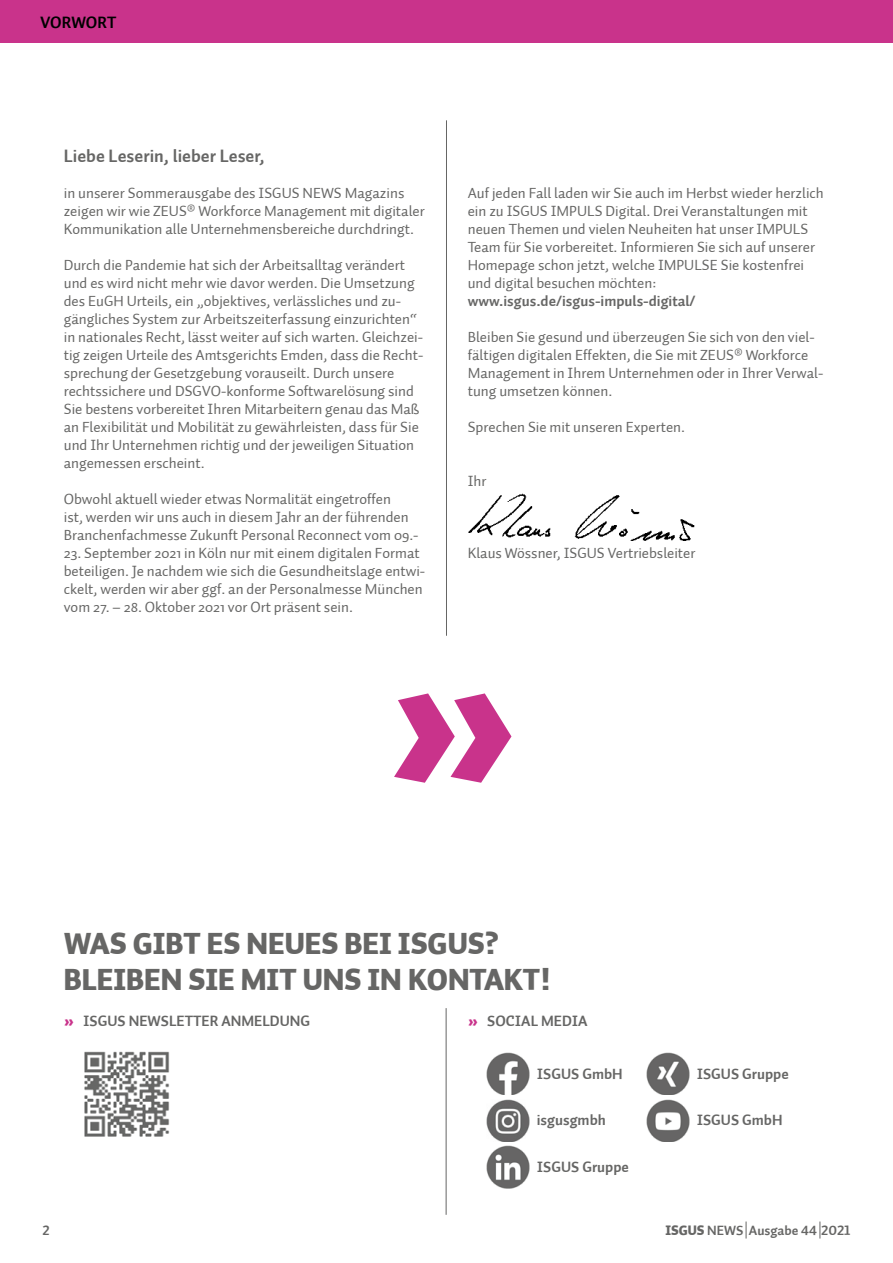
<style>
.page{position:relative;width:893px;height:1263px;background:#fff}
.page>*{position:absolute;margin:0;border:0;box-sizing:border-box;transform-origin:0 0}
.t1{font:30px/36px "Auto 1 Black LF";color:#666665}
.t2{font:18px "Auto 1 Bold LF";color:#666665}
.t3{font:16.5px "Auto 1 Bold LF";color:#000}
.t4{font:15px/18px "Auto 1";color:#666665}
.t5{font:15px "Auto 1 Bold LF";color:#666665}
.t6{font:13.5px "Auto 1 Bold LF";color:#666665}
.s1{font-family:"Auto 1 Black LF";color:#c9338b}
.s2{font-family:"Auto 1 Black LF"}
</style>
<div class="page">
<img style="left:487px;top:1052px;width:42px;height:43px">
<img style="left:487px;top:1099px;width:42px;height:42px">
<img style="left:487px;top:1146px;width:42px;height:42px">
<img style="left:647px;top:1052px;width:42px;height:43px">
<img style="left:647px;top:1099px;width:42px;height:42px">
<img style="left:468px;top:493px;width:226px;height:47px">
<hr style="left:446px;top:120px;width:1px;height:516px;background:#666665">
<hr style="left:446px;top:1008px;width:1px;height:207px;background:#666665">
<img style="left:84px;top:1051px;width:86px;height:86px">
<svg style="left:394px;top:693px;width:117px;height:90px"></svg>
<svg style="left:746px;top:1221px;width:1px;height:17px"></svg>
<svg style="left:820px;top:1221px;width:1px;height:17px"></svg>
<div style="left:0;top:0;width:893px;height:43px;background:#c9338b"></div>
<p class="t3" style="left:40px;top:11px;width:77px">VORWORT</p>
<p class="t2" style="left:64px;top:144px;width:203px">Liebe Leserin, lieber Leser,</p>
<p class="t4" style="left:64px;top:184px;width:362px">in unserer Sommerausgabe des ISGUS NEWS Magazins zeigen wir wie ZEUS® Workforce Management mit digitaler<br>Kommunikation alle Unternehmensbereiche durchdringt.</p>
<p class="t4" style="left:64px;top:256px;width:361px">Durch die Pandemie hat sich der Arbeitsalltag verändert und es wird nicht mehr wie davor werden. Die Umsetzung des EuGH Urteils, ein „objektives, verlässliches und zu&shy;gängliches System zur Arbeitszeiterfassung einzurichten“ in nationales Recht, lässt weiter auf sich warten. Gleichzei&shy;tig zeigen Urteile des Amtsgerichts Emden, dass die Recht&shy;sprechung der Gesetzgebung vorauseilt. Durch unsere rechtssichere und DSGVO-konforme Softwarelösung sind Sie bestens vorbereitet Ihren Mitarbeitern genau das Maß an Flexibilität und Mobilität zu gewährleisten, dass für Sie und Ihr Unternehmen richtig und der jeweiligen Situation angemessen erscheint.</p>
<p class="t4" style="left:64px;top:490px;width:356px">Obwohl aktuell wieder etwas Normalität eingetroffen<br>ist, werden wir uns auch in diesem Jahr an der führenden<br>Branchenfachmesse Zukunft Personal Reconnect vom 09.-</p>
<p class="t4" style="left:64px;top:544px;width:363px">23. September 2021 in Köln nur mit einem digitalen Format beteiligen. Je nachdem wie sich die Gesundheitslage entwi&shy;ckelt, werden wir aber ggf. an der Personalmesse München vom 27. – 28. Oktober 2021 vor Ort präsent sein.</p>
<p class="t4" style="left:468px;top:184px;width:358px">Auf jeden Fall laden wir Sie auch im Herbst wieder herzlich ein zu ISGUS IMPULS Digital. Drei Veranstaltungen mit neuen Themen und vielen Neuheiten hat unser IMPULS Team für Sie vorbereitet. Informieren Sie sich auf unserer Homepage schon jetzt, welche IMPULSE Sie kostenfrei und digital besuchen möchten:</p>
<p class="t5" style="left:468px;top:291px;width:229px">www.isgus.de/isgus-impuls-digital/</p>
<p class="t4" style="left:468px;top:328px;width:357px">Bleiben Sie gesund und überzeugen Sie sich von den viel&shy;fältigen digitalen Effekten, die Sie mit ZEUS® Workforce Management in Ihrem Unternehmen oder in Ihrer Verwal&shy;tung umsetzen können.</p>
<p class="t4" style="left:468px;top:418px;width:219px">Sprechen Sie mit unseren Experten.</p>
<p class="t4" style="left:468px;top:472px;width:20px">Ihr</p>
<p class="t4" style="left:468px;top:544px;width:229px">Klaus Wössner, ISGUS Vertriebsleiter</p>
<h1 class="t1" style="left:64px;top:927px;width:488px">WAS GIBT ES NEUES BEI ISGUS?<br>BLEIBEN SIE MIT UNS IN KONTAKT!</h1>
<p class="t5" style="left:64px;top:1011px;width:248px"><span class="s1">»</span> ISGUS NEWSLETTER ANMELDUNG</p>
<p class="t5" style="left:468px;top:1011px;width:121px"><span class="s1">»</span> SOCIAL MEDIA</p>
<p class="t5" style="left:537px;top:1064px;width:87px">ISGUS GmbH</p>
<p class="t5" style="left:537px;top:1111px;width:71px">isgusgmbh</p>
<p class="t5" style="left:537px;top:1157px;width:94px">ISGUS Gruppe</p>
<p class="t5" style="left:697px;top:1064px;width:94px">ISGUS Gruppe</p>
<p class="t5" style="left:697px;top:1111px;width:87px">ISGUS GmbH</p>
<p class="t6" style="left:43px;top:1222px;width:9px">2</p>
<p class="t6" style="left:665px;top:1222px;width:186px"><span class="s2">ISGUS</span> NEWS Ausgabe 44 2021</p>
</div>
